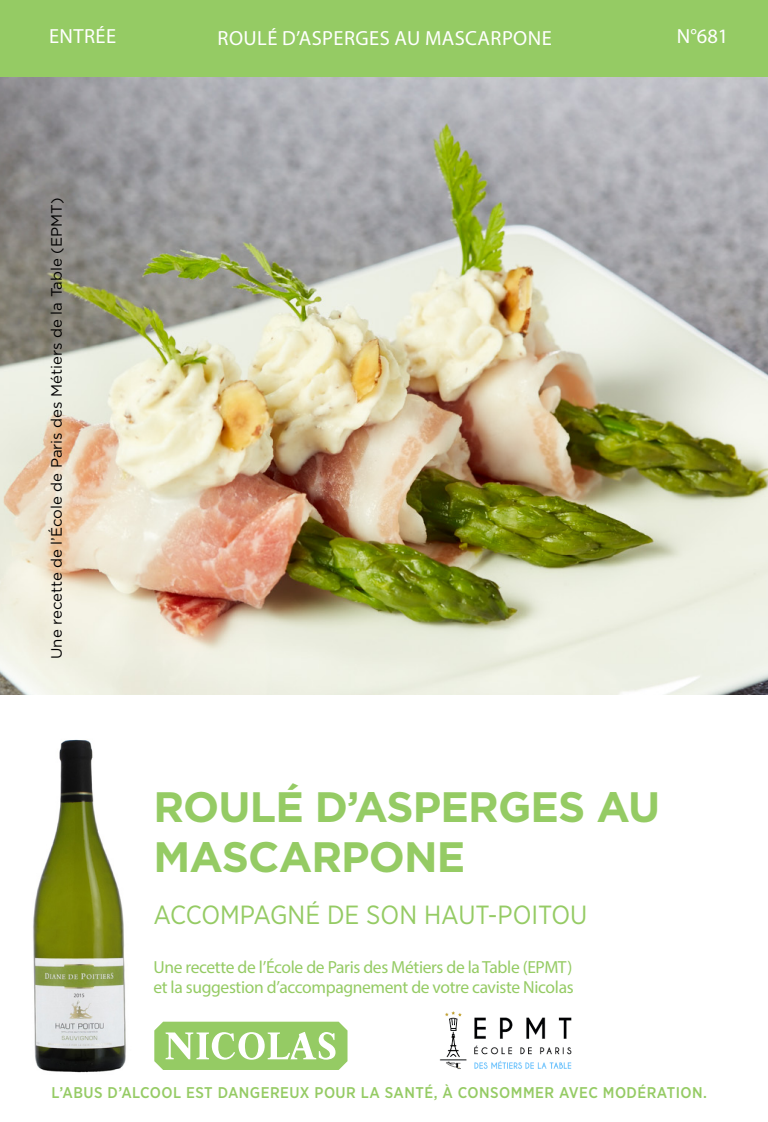
<style>
.page{position:relative;width:768px;height:1122px;background:#fff}
.page>*{position:absolute;margin:0;border:0;box-sizing:border-box;transform-origin:0 0}
.t1{font:700 42.5px/50px "Gotham";letter-spacing:-.02em;color:#95cb64}
.t2{font:26.25px "Gotham Narrow";color:#95cb64}
.t3{font:20.5px "Myriad Pro";letter-spacing:.02em;color:#fff}
.t4{font:17.5px/20px "Myriad Pro";letter-spacing:-.02em;color:#95cb64}
.t5{font:500 15.5px "Gotham Narrow";letter-spacing:.03em;color:#95cb64}
.t6{font:15px "Gotham";color:#000}
</style>
<div class="page">
<div style="left:0;top:0;width:768px;height:88px;background:#95cb64"></div>
<svg style="left:154px;top:1021px;width:193px;height:48px"></svg>
<img style="left:0;top:77px;width:768px;height:617px">
<img style="left:439px;top:1011px;width:133px;height:58px">
<img style="left:33px;top:739px;width:93px;height:334px">
<p class="t3" style="left:49px;top:23px;width:69px">ENTRÉE</p>
<p class="t3" style="left:217px;top:25px;width:336px">ROULÉ D’ASPERGES AU MASCARPONE</p>
<p class="t3" style="left:677px;top:23px;width:53px">N°681</p>
<p class="t6" style="left:47px;top:659px;width:462px;rotate:-90deg">Une recette de l’École de Paris des Métiers de la Table (EPMT)</p>
<p class="t6" style="left:52px;top:662px;width:426px;rotate:-90deg">Une recette de Céline du blog « Les pépites de noisette »</p>
<h1 class="t1" style="left:153px;top:781px;width:508px">ROULÉ D’ASPERGES AU<br>MASCARPONE</h1>
<h2 class="t2" style="left:153px;top:897px;width:435px">ACCOMPAGNÉ DE SON HAUT-POITOU</h2>
<p class="t4" style="left:153px;top:956px;width:422px">Une recette de l’École de Paris des Métiers de la Table (EPMT) et la suggestion d’accompagnement de votre caviste Nicolas</p>
<p class="t5" style="left:52px;top:1082px;width:657px">L’ABUS D’ALCOOL EST DANGEREUX POUR LA SANTÉ, À CONSOMMER AVEC MODÉRATION.</p>
</div>
